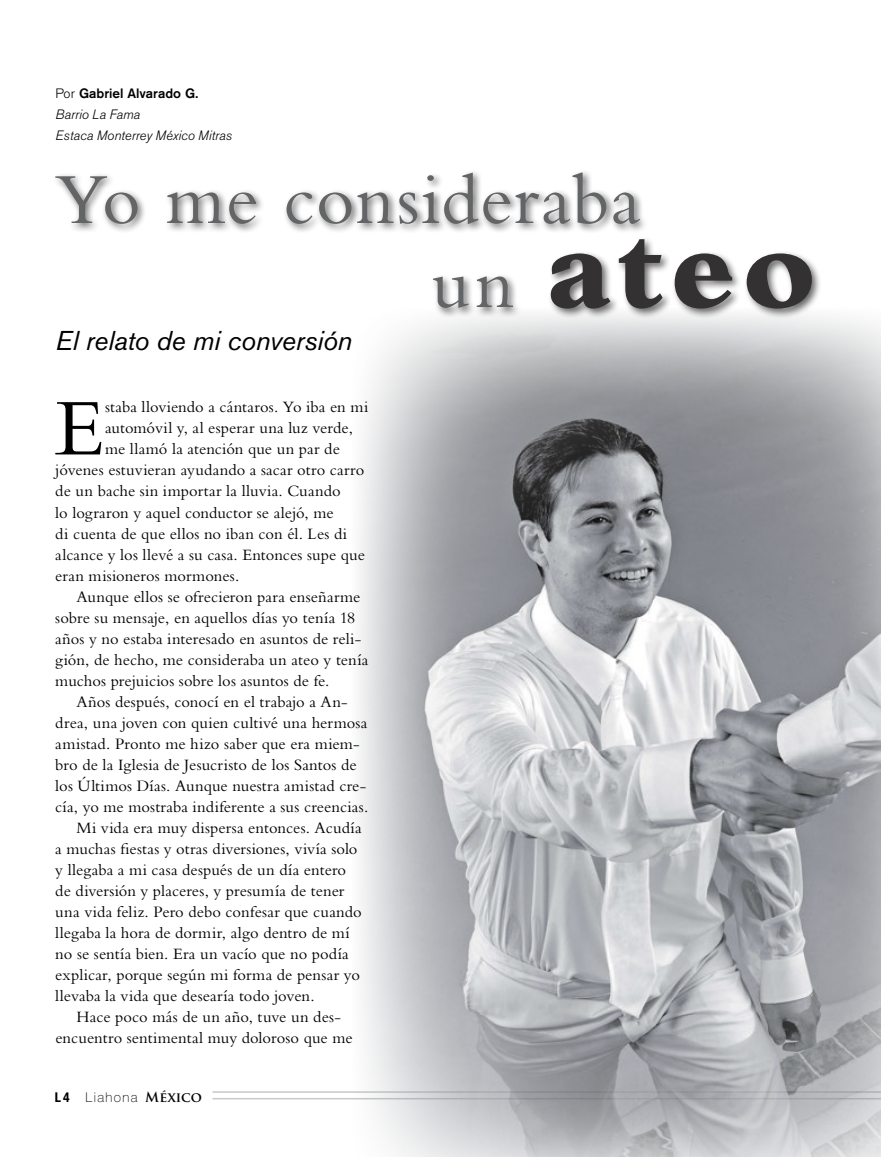
<style>
.page{position:relative;width:881px;height:1157px;background:#fff}
.page>*{position:absolute;margin:0;border:0;box-sizing:border-box;transform-origin:0 0}
.t1{font:800 127.5px "Bembo Std";color:#333132}
.t2{font:84px "Bembo Std";color:#000}
.t3{font:75px "Bembo Std";letter-spacing:.015em;color:#636466}
.t4{font:italic 27px "Akzidenz Grotesk BQ";letter-spacing:-.005em;color:#000}
.t5{font:16.5px "Bembo Std";letter-spacing:.005em;color:#000}
.t6{font:italic 300 13.5px/21px "Akzidenz Grotesk BQ";color:#000}
.t7{font:100 13.5px "Helvetica Neue LT Std";letter-spacing:.1em;color:#000}
.s1{font-style:normal}
.s2{font-weight:500;font-style:normal}
.s3{font-weight:400;font-size:75px;color:#636466}
.s4{font-weight:700;font-stretch:condensed}
.s5{font-family:"Trajan Pro";font-weight:700}
</style>
<div class="page">
<hr style="left:212px;top:1098px;width:668px;height:1px;background:#c7c8ca">
<hr style="left:212px;top:1091px;width:668px;height:1px;background:#c7c8ca">
<img style="left:351px;top:317px;width:529px;height:840px">
<div style="left:52px;top:169px;width:769px;height:150px;background:#000;opacity:.6"></div>
<p class="t6" style="left:56px;top:83px;width:178px"><span class="s1">Por</span> <span class="s2">Gabriel Alvarado G.<br></span>Barrio La Fama<br>Estaca Monterrey México Mitras</p>
<h3 class="t3" style="left:55px;top:156px;width:586px">Yo me consideraba</h3>
<h1 class="t1" style="left:431px;top:195px;width:387px"><span class="s3">un</span> ateo</h1>
<h3 class="t4" style="left:56px;top:324px;width:298px">El relato de mi conversión</h3>
<h2 class="t2" style="left:55px;top:379px;width:51px">E</h2>
<p class="t5" style="left:105px;top:397px;width:265px">staba lloviendo a cántaros. Yo iba en mi</p>
<p class="t5" style="left:105px;top:418px;width:249px">automóvil y, al esperar una luz verde,</p>
<p class="t5" style="left:105px;top:440px;width:236px">me llamó la atención que un par de</p>
<p class="t5" style="left:55px;top:461px;width:310px">jóvenes estuvieran ayudando a sacar otro carro</p>
<p class="t5" style="left:55px;top:482px;width:287px">de un bache sin importar la lluvia. Cuando</p>
<p class="t5" style="left:55px;top:503px;width:280px">lo lograron y aquel conductor se alejó, me</p>
<p class="t5" style="left:55px;top:524px;width:293px">di cuenta de que ellos no iban con él. Les di</p>
<p class="t5" style="left:55px;top:545px;width:311px">alcance y los llevé a su casa. Entonces supe que</p>
<p class="t5" style="left:55px;top:566px;width:185px">eran misioneros mormones.</p>
<p class="t5" style="left:76px;top:587px;width:285px">Aunque ellos se ofrecieron para enseñarme</p>
<p class="t5" style="left:55px;top:608px;width:301px">sobre su mensaje, en aquellos días yo tenía 18</p>
<p class="t5" style="left:55px;top:629px;width:307px">años y no estaba interesado en asuntos de reli-</p>
<p class="t5" style="left:55px;top:650px;width:314px">gión, de hecho, me consideraba un ateo y tenía</p>
<p class="t5" style="left:55px;top:671px;width:275px">muchos prejuicios sobre los asuntos de fe.</p>
<p class="t5" style="left:76px;top:692px;width:273px">Años después, conocí en el trabajo a An-</p>
<p class="t5" style="left:55px;top:713px;width:313px">drea, una joven con quien cultivé una hermosa</p>
<p class="t5" style="left:55px;top:734px;width:306px">amistad. Pronto me hizo saber que era miem-</p>
<p class="t5" style="left:55px;top:755px;width:303px">bro de la Iglesia de Jesucristo de los Santos de</p>
<p class="t5" style="left:55px;top:776px;width:312px">los Últimos Días. Aunque nuestra amistad cre-</p>
<p class="t5" style="left:55px;top:797px;width:314px">cía, yo me mostraba indiferente a sus creencias.</p>
<p class="t5" style="left:76px;top:818px;width:286px">Mi vida era muy dispersa entonces. Acudía</p>
<p class="t5" style="left:55px;top:839px;width:303px">a muchas fiestas y otras diversiones, vivía solo</p>
<p class="t5" style="left:55px;top:860px;width:292px">y llegaba a mi casa después de un día entero</p>
<p class="t5" style="left:55px;top:881px;width:290px">de diversión y placeres, y presumía de tener</p>
<p class="t5" style="left:55px;top:902px;width:308px">una vida feliz. Pero debo confesar que cuando</p>
<p class="t5" style="left:55px;top:923px;width:296px">llegaba la hora de dormir, algo dentro de mí</p>
<p class="t5" style="left:55px;top:944px;width:295px">no se sentía bien. Era un vacío que no podía</p>
<p class="t5" style="left:55px;top:965px;width:306px">explicar, porque según mi forma de pensar yo</p>
<p class="t5" style="left:55px;top:986px;width:261px">llevaba la vida que desearía todo joven.</p>
<p class="t5" style="left:76px;top:1007px;width:266px">Hace poco más de un año, tuve un des-</p>
<p class="t5" style="left:55px;top:1028px;width:299px">encuentro sentimental muy doloroso que me</p>
<p class="t7" style="left:55px;top:1089px;width:149px"><span class="s4">L4</span> Liahona <span class="s5">México</span></p>
</div>
